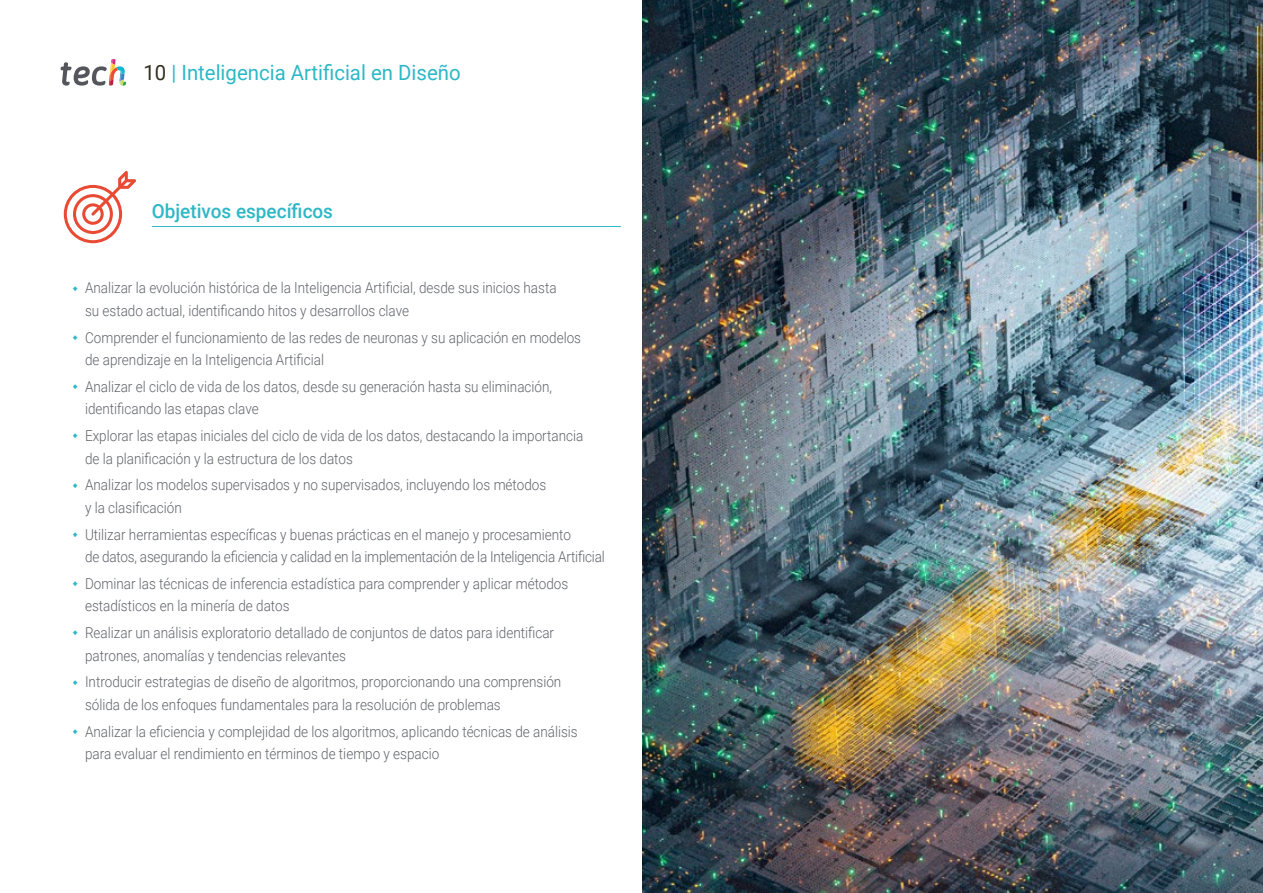
<style>
.page{position:relative;width:1263px;height:893px;background:#fff}
.page>*{position:absolute;margin:0;border:0;box-sizing:border-box;transform-origin:0 0}
.t1{font:21px "Roboto";color:#2db8c5}
.t2{font:500 19.5px "Roboto";color:#2db8c5}
.t3{font:300 15px/22.5px "Roboto";color:#61646a;scale:.9 1}
.s1{color:#312e20}
</style>
<div class="page">
<hr style="left:152px;top:226px;width:469px;height:1px;background:#2db8c5">
<svg style="left:64px;top:171px;width:72px;height:72px"></svg>
<img style="left:642px;top:0;width:621px;height:893px">
<svg style="left:61px;top:59px;width:65px;height:27px"></svg>
<h1 class="t1" style="left:144px;top:57px;width:319px"><span class="s1">10</span> | Inteligencia Artificial en Diseño</h1>
<h2 class="t2" style="left:152px;top:197px;width:183px">Objetivos específicos</h2>
<p class="t3" style="left:85px;top:276px;width:525px">Analizar la evolución histórica de la Inteligencia Artificial, desde sus inicios hasta su estado actual, identificando hitos y desarrollos clave</p>
<p class="t3" style="left:85px;top:325px;width:553px">Comprender el funcionamiento de las redes de neuronas y su aplicación en modelos de aprendizaje en la Inteligencia Artificial</p>
<p class="t3" style="left:85px;top:375px;width:520px">Analizar el ciclo de vida de los datos, desde su generación hasta su eliminación, identificando las etapas clave</p>
<p class="t3" style="left:85px;top:424px;width:555px">Explorar las etapas iniciales del ciclo de vida de los datos, destacando la importancia de la planificación y la estructura de los datos</p>
<p class="t3" style="left:85px;top:473px;width:514px">Analizar los modelos supervisados y no supervisados, incluyendo los métodos y la clasificación</p>
<p class="t3" style="left:85px;top:522px;width:579px">Utilizar herramientas específicas y buenas prácticas en el manejo y procesamiento<br>de datos, asegurando la eficiencia y calidad en la implementación de la Inteligencia Artificial</p>
<p class="t3" style="left:85px;top:572px;width:538px">Dominar las técnicas de inferencia estadística para comprender y aplicar métodos estadísticos en la minería de datos</p>
<p class="t3" style="left:85px;top:621px;width:523px">Realizar un análisis exploratorio detallado de conjuntos de datos para identificar patrones, anomalías y tendencias relevantes</p>
<p class="t3" style="left:85px;top:670px;width:531px">Introducir estrategias de diseño de algoritmos, proporcionando una comprensión sólida de los enfoques fundamentales para la resolución de problemas</p>
<p class="t3" style="left:85px;top:719px;width:549px">Analizar la eficiencia y complejidad de los algoritmos, aplicando técnicas de análisis para evaluar el rendimiento en términos de tiempo y espacio</p>
</div>
